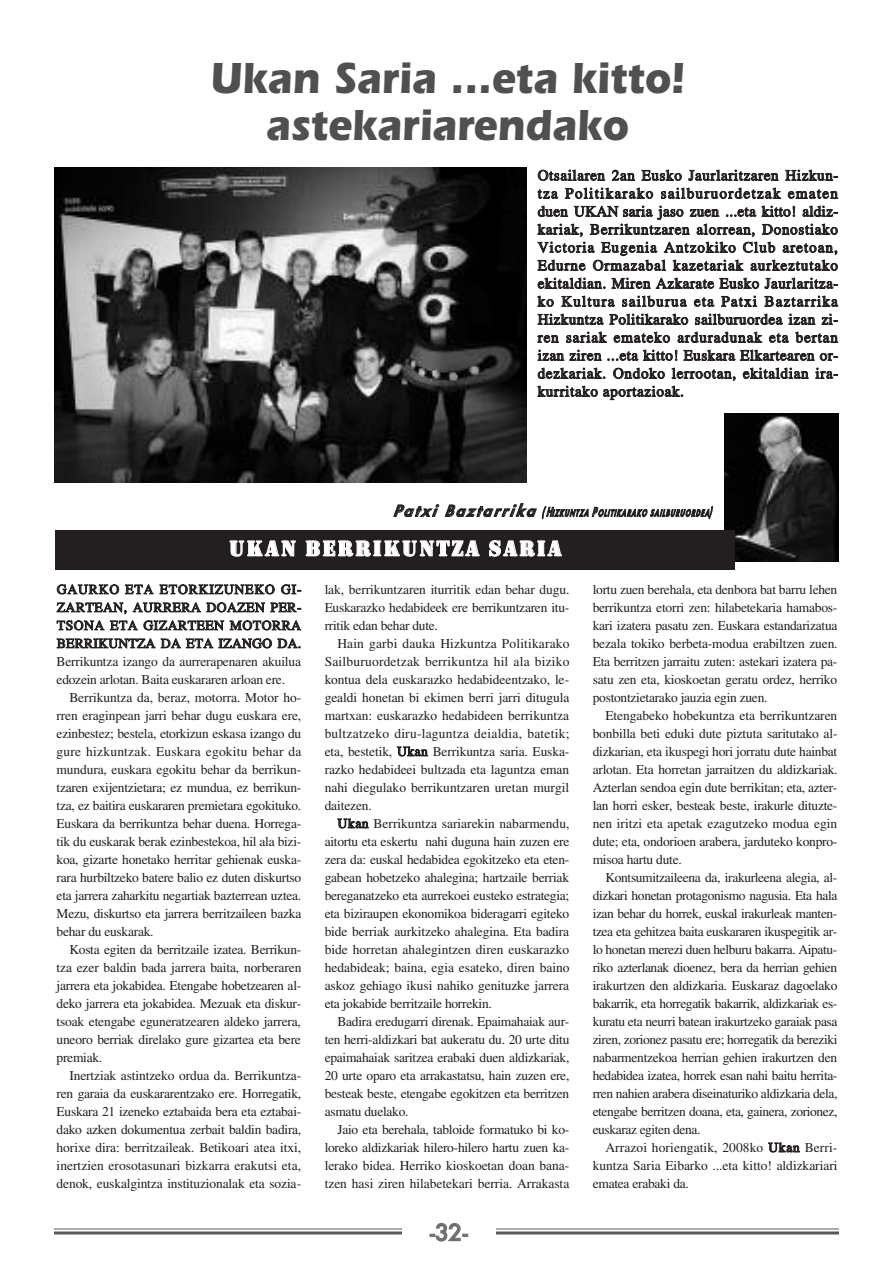
<style>
.page{position:relative;width:893px;height:1263px;background:#fff}
.page>*{position:absolute;margin:0;border:0;box-sizing:border-box;transform-origin:0 0}
.t1{font:700 45px/46.5px "Itc Eras";color:#505052;text-align:center;scale:.9 1}
.t2{font:22.5px "Stencil";letter-spacing:.085em;color:#fff}
.t3{font:500 22.5px "Futura";color:#6c6d70}
.t4{font:15px/18px "Times";letter-spacing:.045em;color:#231f20;text-align:justify}
.t5{font:13.5px/18px "Times";letter-spacing:-.02em;color:#231f20;text-align:justify}
.t6{font:italic 800 9px "Futura";letter-spacing:.175em;color:#231f20;scale:.69 1}
.s1{font-size:15px}
.s2{font-size:12px}
</style>
<div class="page">
<hr style="left:54px;top:1228px;width:785px;height:1px;background:#57585a">
<hr style="left:54px;top:1231px;width:785px;height:3px;background:#57585a">
<div style="left:402px;top:1212px;width:93px;height:45px;background:#fff"></div>
<img style="left:55px;top:168px;width:471px;height:314px">
<img style="left:725px;top:414px;width:114px;height:148px">
<div style="left:56px;top:530px;width:679px;height:39px;background:#231f20"></div>
<h1 class="t1" style="left:210px;top:60px;width:529px">Ukan Saria ...eta kitto! astekariarendako</h1>
<p class="t4" style="left:538px;top:168px;width:302px">Otsailaren 2an Eusko Jaurlaritzaren Hizkun&shy;tza Politikarako sailburuordetzak ematen duen UKAN saria jaso zuen ...eta kitto! aldiz&shy;kariak, Berrikuntzaren alorrean, Donostiako Victoria Eugenia Antzokiko Club aretoan, Edurne Ormazabal kazetariak aurkeztutako ekitaldian. Miren Azkarate Eusko Jaurlaritza&shy;ko Kultura sailburua eta Patxi Baztarrika Hizkuntza Politikarako sailburuordea izan zi&shy;ren sariak emateko arduradunak eta bertan izan ziren ...eta kitto! Euskara Elkartearen or&shy;dezkariak. Ondoko lerrootan, ekitaldian ira&shy;kurritako aportazioak.</p>
<p class="t6" style="left:393px;top:509px;width:463px"><span class="s1">Patxi Baztarrika</span> <span class="s2">( H</span>IZKUNTZA <span class="s2">P</span>OLITIKARAKO SAILBURUORDEA<span class="s2">)</span></p>
<h2 class="t2" style="left:229px;top:535px;width:334px">UKAN BERRIKUNTZA SARIA</h2>
<p class="t5" style="left:57px;top:582px;width:246px">GAURKO ETA ETORKIZUNEKO GI-ZARTEAN, AURRERA DOAZEN PER-TSONA ETA GIZARTEEN MOTORRA BERRIKUNTZA DA ETA IZANGO DA.<br>Berrikuntza izango da aurrerapenaren akuilua edozein arlotan. Baita euskararen arloan ere.</p>
<p class="t5" style="left:57px;top:690px;width:246px;text-indent:13px">Berrikuntza da, beraz, motorra. Motor ho&shy;rren eraginpean jarri behar dugu euskara ere, ezinbestez; bestela, etorkizun eskasa izango du gure hizkuntzak. Euskara egokitu behar da mundura, euskara egokitu behar da berrikun&shy;tzaren exijentzietara; ez mundua, ez berrikun&shy;tza, ez baitira euskararen premietara egokituko.<br>Euskara da berrikuntza behar duena. Horrega&shy;tik du euskarak berak ezinbestekoa, hil ala bizi&shy;koa, gizarte honetako herritar gehienak euska&shy;rara hurbiltzeko batere balio ez duten diskurtso eta jarrera zaharkitu negartiak bazterrean uztea.<br>Mezu, diskurtso eta jarrera berritzaileen bazka behar du euskarak.</p>
<p class="t5" style="left:57px;top:942px;width:246px;text-indent:13px">Kosta egiten da berritzaile izatea. Berrikun&shy;tza ezer baldin bada jarrera baita, norberaren jarrera eta jokabidea. Etengabe hobetzearen al&shy;deko jarrera eta jokabidea. Mezuak eta diskur&shy;tsoak etengabe eguneratzearen aldeko jarrera, uneoro berriak direlako gure gizartea eta bere premiak.</p>
<p class="t5" style="left:57px;top:1068px;width:246px;text-indent:13px">Inertziak astintzeko ordua da. Berrikuntza&shy;ren garaia da euskararentzako ere. Horregatik, Euskara 21 izeneko eztabaida bera eta eztabai&shy;dako azken dokumentua zerbait baldin badira, horixe dira: berritzaileak. Betikoari atea itxi, inertzien erosotasunari bizkarra erakutsi eta, denok, euskalgintza instituzionalak eta sozia-</p>
<p class="t5" style="left:325px;top:582px;width:246px">lak, berrikuntzaren iturritik edan behar dugu.<br>Euskarazko hedabideek ere berrikuntzaren itu&shy;rritik edan behar dute.</p>
<p class="t5" style="left:325px;top:636px;width:246px;text-indent:13px">Hain garbi dauka Hizkuntza Politikarako Sailburuordetzak berrikuntza hil ala biziko kontua dela euskarazko hedabideentzako, le&shy;gealdi honetan bi ekimen berri jarri ditugula martxan: euskarazko hedabideen berrikuntza bultzatzeko diru-laguntza deialdia, batetik; eta, bestetik, Ukan Berrikuntza saria. Euska&shy;razko hedabideei bultzada eta laguntza eman nahi diegulako berrikuntzaren uretan murgil daitezen.</p>
<p class="t5" style="left:325px;top:816px;width:246px;text-indent:13px">Ukan Berrikuntza sariarekin nabarmendu, aitortu eta eskertu nahi duguna hain zuzen ere zera da: euskal hedabidea egokitzeko eta eten&shy;gabean hobetzeko ahalegina; hartzaile berriak bereganatzeko eta aurrekoei eusteko estrategia; eta biziraupen ekonomikoa bideragarri egiteko bide berriak aurkitzeko ahalegina. Eta badira bide horretan ahalegintzen diren euskarazko hedabideak; baina, egia esateko, diren baino askoz gehiago ikusi nahiko genituzke jarrera eta jokabide berritzaile horrekin.</p>
<p class="t5" style="left:325px;top:1014px;width:246px;text-indent:13px">Badira eredugarri direnak. Epaimahaiak aur&shy;ten herri-aldizkari bat aukeratu du. 20 urte ditu epaimahaiak saritzea erabaki duen aldizkariak, 20 urte oparo eta arrakastatsu, hain zuzen ere, besteak beste, etengabe egokitzen eta berritzen asmatu duelako.</p>
<p class="t5" style="left:325px;top:1122px;width:246px;text-indent:13px">Jaio eta berehala, tabloide formatuko bi ko&shy;loreko aldizkariak hilero-hilero hartu zuen ka&shy;lerako bidea. Herriko kioskoetan doan bana&shy;tzen hasi ziren hilabetekari berria. Arrakasta</p>
<h2 class="t3" style="left:430px;top:1220px;width:39px">-32-</h2>
<p class="t5" style="left:593px;top:582px;width:246px">lortu zuen berehala, eta denbora bat barru lehen berrikuntza etorri zen: hilabetekaria hamabos&shy;kari izatera pasatu zen. Euskara estandarizatua bezala tokiko berbeta-modua erabiltzen zuen.<br>Eta berritzen jarraitu zuten: astekari izatera pa&shy;satu zen eta, kioskoetan geratu ordez, herriko postontzietarako jauzia egin zuen.</p>
<p class="t5" style="left:593px;top:708px;width:246px;text-indent:13px">Etengabeko hobekuntza eta berrikuntzaren bonbilla beti eduki dute piztuta saritutako al&shy;dizkarian, eta ikuspegi hori jorratu dute hainbat arlotan. Eta horretan jarraitzen du aldizkariak.<br>Azterlan sendoa egin dute berrikitan; eta, azter&shy;lan horri esker, besteak beste, irakurle dituzte&shy;nen iritzi eta apetak ezagutzeko modua egin dute; eta, ondorioen arabera, jarduteko konpro&shy;misoa hartu dute.</p>
<p class="t5" style="left:593px;top:870px;width:246px;text-indent:13px">Kontsumitzaileena da, irakurleena alegia, al&shy;dizkari honetan protagonismo nagusia. Eta hala izan behar du horrek, euskal irakurleak manten&shy;tzea eta gehitzea baita euskararen ikuspegitik ar&shy;lo honetan merezi duen helburu bakarra. Aipatu&shy;riko azterlanak dioenez, bera da herrian gehien irakurtzen den aldizkaria. Euskaraz dagoelako bakarrik, eta horregatik bakarrik, aldizkariak es&shy;kuratu eta neurri batean irakurtzeko garaiak pasa ziren, zorionez pasatu ere; horregatik da bereziki nabarmentzekoa herrian gehien irakurtzen den hedabidea izatea, horrek esan nahi baitu herrita&shy;rren nahien arabera diseinaturiko aldizkaria dela, etengabe berritzen doana, eta, gainera, zorionez, euskaraz egiten dena.</p>
<p class="t5" style="left:593px;top:1140px;width:246px;text-indent:13px">Arrazoi horiengatik, 2008ko Ukan Berri&shy;kuntza Saria Eibarko ...eta kitto! aldizkariari ematea erabaki da.</p>
</div>
